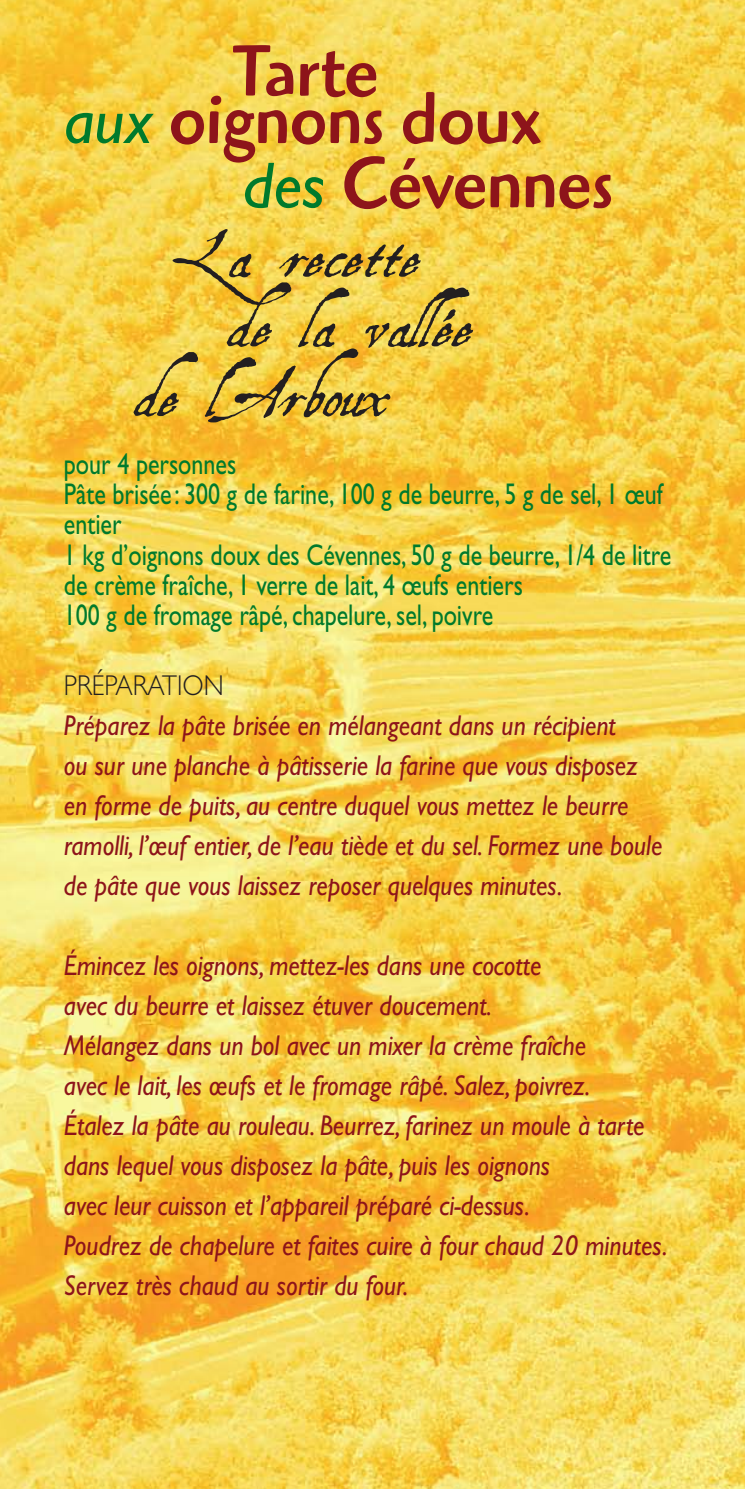
<style>
.page{position:relative;width:745px;height:1489px;background:#fff}
.page>*{position:absolute;margin:0;border:0;box-sizing:border-box;transform-origin:0 0}
.t1{font:500 75px "Highlander";color:#8d141a;scale:.9 1}
.t2{font:59.5px "Aquiline Two";color:#231f20;scale:1.18 1}
.t3{font:30px/30px "Gill Sans";color:#007a2c;scale:.8 1}
.t4{font:italic 28.75px/40px "Gill Sans";color:#8d141a;scale:.9 1}
.t5{font:300 28.75px "Gill Sans";color:#231f20;scale:.9 1}
.s1{font-family:"Gill Sans";font-weight:400;font-style:italic;font-size:65px;color:#007a2c}
</style>
<div class="page">
<img style="left:0;top:0;width:744px;height:1488px">
<p class="t1" style="left:233px;top:28px;width:163px">Tarte</p>
<p class="t1" style="left:64px;top:75px;width:531px"><span class="s1">aux</span> oignons doux</p>
<p class="t1" style="left:243px;top:139px;width:412px"><span class="s1">des</span> Cévennes</p>
<p class="t2" style="left:170px;top:221px;width:214px">La recette</p>
<p class="t2" style="left:228px;top:291px;width:209px">de la v a llé e</p>
<p class="t2" style="left:135px;top:361px;width:218px">de l’Ar bo u x</p>
<p class="t3" style="left:64px;top:449px;width:217px">pour 4 personnes</p>
<p class="t3" style="left:64px;top:479px;width:749px">Pâte brisée : 300 g de farine, 100 g de beurre, 5 g de sel, 1 œuf entier</p>
<p class="t3" style="left:64px;top:539px;width:760px">1 kg d’oignons doux des Cévennes, 50 g de beurre, 1/4 de litre</p>
<p class="t3" style="left:64px;top:569px;width:575px">de crème fraîche, 1 verre de lait, 4 œufs entiers</p>
<p class="t3" style="left:64px;top:599px;width:538px">100 g de fromage râpé, chapelure, sel, poivre</p>
<p class="t5" style="left:64px;top:668px;width:179px">PRÉPARATION</p>
<p class="t4" style="left:64px;top:705px;width:614px">Préparez la pâte brisée en mélangeant dans un récipient</p>
<p class="t4" style="left:64px;top:745px;width:639px">ou sur une planche à pâtisserie la farine que vous disposez</p>
<p class="t4" style="left:64px;top:785px;width:666px">en forme de puits, au centre duquel vous mettez le beurre ramolli, l’œuf entier, de l’eau tiède et du sel. Formez une boule</p>
<p class="t4" style="left:64px;top:865px;width:555px">de pâte que vous laissez reposer quelques minutes.</p>
<p class="t4" style="left:64px;top:945px;width:532px">Émincez les oignons, mettez-les dans une cocotte</p>
<p class="t4" style="left:64px;top:985px;width:476px">avec du beurre et laissez étuver doucement.</p>
<p class="t4" style="left:64px;top:1025px;width:581px">Mélangez dans un bol avec un mixer la crème fraîche</p>
<p class="t4" style="left:64px;top:1065px;width:586px">avec le lait, les œufs et le fromage râpé. Salez, poivrez.</p>
<p class="t4" style="left:64px;top:1105px;width:646px">Étalez la pâte au rouleau. Beurrez, farinez un moule à tarte dans lequel vous disposez la pâte, puis les oignons</p>
<p class="t4" style="left:64px;top:1185px;width:519px">avec leur cuisson et l’appareil préparé ci-dessus.</p>
<p class="t4" style="left:64px;top:1225px;width:671px">Poudrez de chapelure et faites cuire à four chaud 20 minutes.</p>
<p class="t4" style="left:64px;top:1265px;width:384px">Servez très chaud au sortir du four.</p>
</div>
